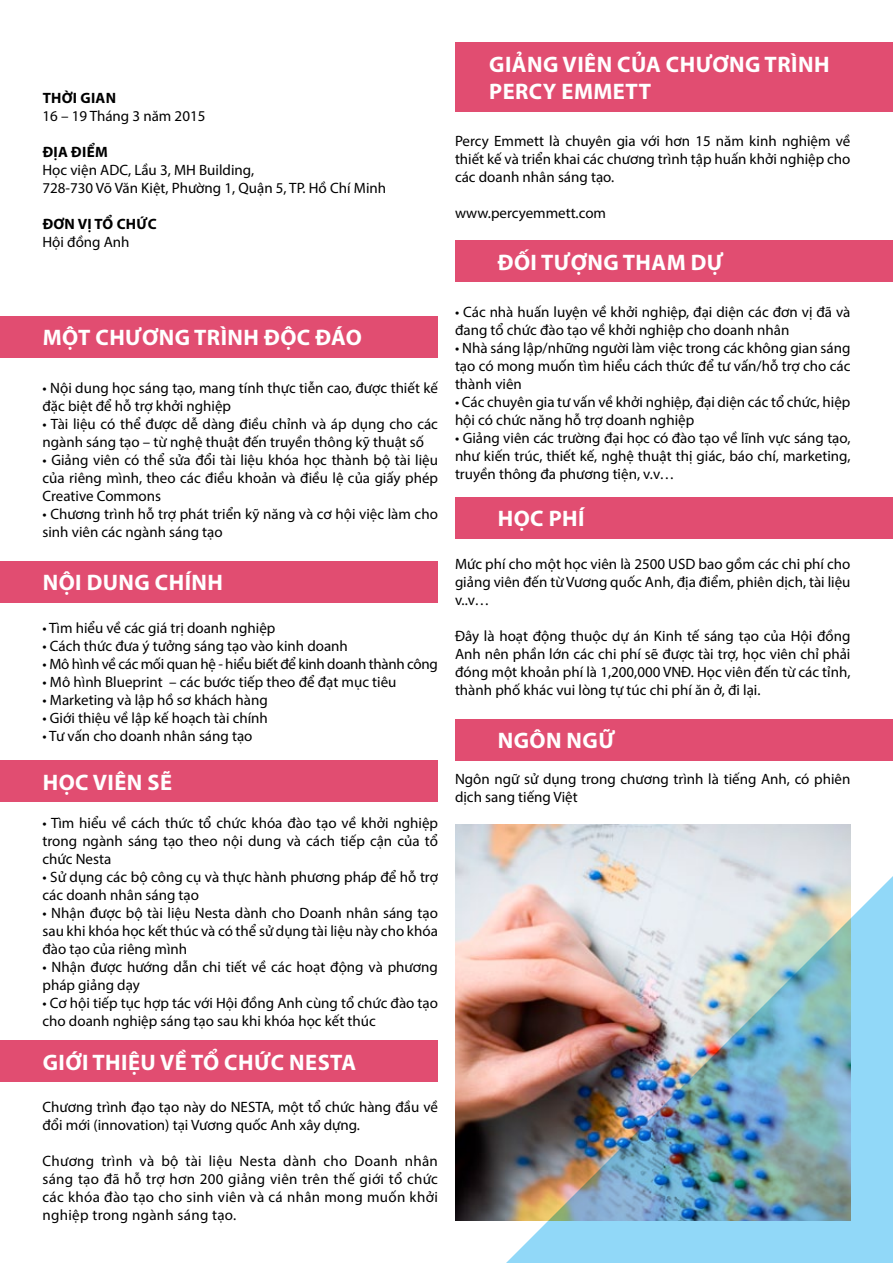
<style>
.page{position:relative;width:893px;height:1263px;background:#fff}
.page>*{position:absolute;margin:0;border:0;box-sizing:border-box;transform-origin:0 0}
.t1{font:700 22.5px/27px "Myriad Pro";letter-spacing:.02em;color:#fff}
.t2{font:15px/18px "Myriad Pro";color:#000}
.t3{font:15px "Myriad Pro";letter-spacing:-.02em;color:#000}
.t4{font:700 15px "Myriad Pro";letter-spacing:.02em;color:#000}
</style>
<div class="page">
<div style="left:0;top:316px;width:438px;height:41px;background:#e14d71"></div>
<div style="left:455px;top:241px;width:438px;height:41px;background:#e14d71"></div>
<div style="left:455px;top:497px;width:438px;height:42px;background:#e14d71"></div>
<div style="left:455px;top:719px;width:438px;height:41px;background:#e14d71"></div>
<div style="left:0;top:561px;width:438px;height:42px;background:#e14d71"></div>
<div style="left:0;top:761px;width:438px;height:41px;background:#e14d71"></div>
<div style="left:0;top:1040px;width:438px;height:42px;background:#e14d71"></div>
<div style="left:455px;top:43px;width:438px;height:69px;background:#e14d71"></div>
<img style="left:455px;top:825px;width:395px;height:395px">
<img style="left:506px;top:876px;width:387px;height:387px">
<p class="t4" style="left:43px;top:88px;width:75px">THỜI GIAN</p>
<p class="t2" style="left:43px;top:106px;width:164px">16 – 19 Tháng 3 năm 2015</p>
<p class="t4" style="left:43px;top:142px;width:67px">ĐỊA ĐIỂM</p>
<p class="t2" style="left:43px;top:160px;width:345px">Học viện ADC, Lầu 3, MH Building,<br>728-730 Võ Văn Kiệt, Phường 1, Quận 5, TP. Hồ Chí Minh</p>
<p class="t4" style="left:43px;top:214px;width:113px">ĐƠN VỊ TỔ CHỨC</p>
<p class="t2" style="left:43px;top:232px;width:89px">Hội đồng Anh</p>
<h1 class="t1" style="left:43px;top:323px;width:321px">MỘT CHƯƠNG TRÌNH ĐỘC ĐÁO</h1>
<p class="t2" style="left:43px;top:379px;width:397px">• Nội dung học sáng tạo, mang tính thực tiễn cao, được thiết kế đặc biệt để hỗ trợ khởi nghiệp</p>
<p class="t2" style="left:43px;top:415px;width:397px">• Tài liệu có thể được dễ dàng điều chỉnh và áp dụng cho các ngành sáng tạo – từ nghệ thuật đến truyền thông kỹ thuật số</p>
<p class="t2" style="left:43px;top:451px;width:397px;text-align:justify">• Giảng viên có thể sửa đổi tài liệu khóa học thành bộ tài liệu của riêng mình, theo các điều khoản và điều lệ của giấy phép Creative Commons</p>
<p class="t2" style="left:43px;top:505px;width:397px">• Chương trình hỗ trợ phát triển kỹ năng và cơ hội việc làm cho sinh viên các ngành sáng tạo</p>
<h1 class="t1" style="left:43px;top:569px;width:182px">NỘI DUNG CHÍNH</h1>
<p class="t2" style="left:43px;top:619px;width:234px">• Tìm hiểu về các giá trị doanh nghiệp</p>
<p class="t2" style="left:43px;top:637px;width:307px">• Cách thức đưa ý tưởng sáng tạo vào kinh doanh</p>
<p class="t3" style="left:43px;top:655px;width:397px">• Mô hình về các mối quan hệ - hiểu biết để kinh doanh thành công</p>
<p class="t2" style="left:43px;top:673px;width:355px">• Mô hình Blueprint – các bước tiếp theo để đạt mục tiêu</p>
<p class="t2" style="left:43px;top:691px;width:227px">• Marketing và lập hồ sơ khách hàng</p>
<p class="t2" style="left:43px;top:709px;width:227px">• Giới thiệu về lập kế hoạch tài chính</p>
<p class="t2" style="left:43px;top:727px;width:212px">• Tư vấn cho doanh nhân sáng tạo</p>
<h1 class="t1" style="left:43px;top:768px;width:131px">HỌC VIÊN SẼ</h1>
<p class="t2" style="left:43px;top:814px;width:397px;text-align:justify">• Tìm hiểu về cách thức tổ chức khóa đào tạo về khởi nghiệp trong ngành sáng tạo theo nội dung và cách tiếp cận của tổ chức Nesta</p>
<p class="t2" style="left:43px;top:868px;width:397px">• Sử dụng các bộ công cụ và thực hành phương pháp để hỗ trợ các doanh nhân sáng tạo</p>
<p class="t2" style="left:43px;top:904px;width:397px;text-align:justify">• Nhận được bộ tài liệu Nesta dành cho Doanh nhân sáng tạo sau khi khóa học kết thúc và có thể sử dụng tài liệu này cho khóa đào tạo của riêng mình</p>
<p class="t2" style="left:43px;top:958px;width:397px">• Nhận được hướng dẫn chi tiết về các hoạt động và phương pháp giảng dạy</p>
<p class="t2" style="left:43px;top:994px;width:397px">• Cơ hội tiếp tục hợp tác với Hội đồng Anh cùng tổ chức đào tạo cho doanh nghiệp sáng tạo sau khi khóa học kết thúc</p>
<h1 class="t1" style="left:43px;top:1048px;width:315px">GIỚI THIỆU VỀ TỔ CHỨC NESTA</h1>
<p class="t2" style="left:43px;top:1098px;width:397px">Chương trình đạo tạo này do NESTA, một tổ chức hàng đầu về đổi mới (innovation) tại Vương quốc Anh xây dựng.</p>
<p class="t2" style="left:43px;top:1152px;width:397px;text-align:justify">Chương trình và bộ tài liệu Nesta dành cho Doanh nhân sáng tạo đã hỗ trợ hơn 200 giảng viên trên thế giới tổ chức các khóa đào tạo cho sinh viên và cá nhân mong muốn khởi nghiệp trong ngành sáng tạo.</p>
<h1 class="t1" style="left:489px;top:50px;width:342px">GIẢNG VIÊN CỦA CHƯƠNG TRÌNH<br>PERCY EMMETT</h1>
<p class="t2" style="left:455px;top:132px;width:397px;text-align:justify">Percy Emmett là chuyên gia với hơn 15 năm kinh nghiệm về thiết kế và triển khai các chương trình tập huấn khởi nghiệp cho các doanh nhân sáng tạo.</p>
<p class="t2" style="left:455px;top:204px;width:153px">www.percyemmett.com</p>
<h1 class="t1" style="left:498px;top:248px;width:227px">ĐỐI TƯỢNG THAM DỰ</h1>
<p class="t2" style="left:455px;top:303px;width:397px">• Các nhà huấn luyện về khởi nghiệp, đại diện các đơn vị đã và đang tổ chức đào tạo về khởi nghiệp cho doanh nhân</p>
<p class="t2" style="left:455px;top:339px;width:397px;text-align:justify">• Nhà sáng lập/những người làm việc trong các không gian sáng tạo có mong muốn tìm hiểu cách thức để tư vấn/hỗ trợ cho các thành viên</p>
<p class="t2" style="left:455px;top:393px;width:397px">• Các chuyên gia tư vấn về khởi nghiệp, đại diện các tổ chức, hiệp hội có chức năng hỗ trợ doanh nghiệp</p>
<p class="t2" style="left:455px;top:429px;width:397px;text-align:justify">• Giảng viên các trường đại học có đào tạo về lĩnh vực sáng tạo, như kiến trúc, thiết kế, nghệ thuật thị giác, báo chí, marketing, truyền thông đa phương tiện, v.v…</p>
<h1 class="t1" style="left:498px;top:505px;width:88px">HỌC PHÍ</h1>
<p class="t2" style="left:455px;top:555px;width:397px;text-align:justify">Mức phí cho một học viên là 2500 USD bao gồm các chi phí cho giảng viên đến từ Vương quốc Anh, địa điểm, phiên dịch, tài liệu v..v…</p>
<p class="t2" style="left:455px;top:627px;width:397px;text-align:justify">Đây là hoạt động thuộc dự án Kinh tế sáng tạo của Hội đồng Anh nên phần lớn các chi phí sẽ được tài trợ, học viên chỉ phải đóng một khoản phí là 1,200,000 VNĐ. Học viên đến từ các tỉnh, thành phố khác vui lòng tự túc chi phí ăn ở, đi lại.</p>
<h1 class="t1" style="left:498px;top:726px;width:119px">NGÔN NGỮ</h1>
<p class="t2" style="left:455px;top:770px;width:397px">Ngôn ngữ sử dụng trong chương trình là tiếng Anh, có phiên dịch sang tiếng Việt</p>
</div>
